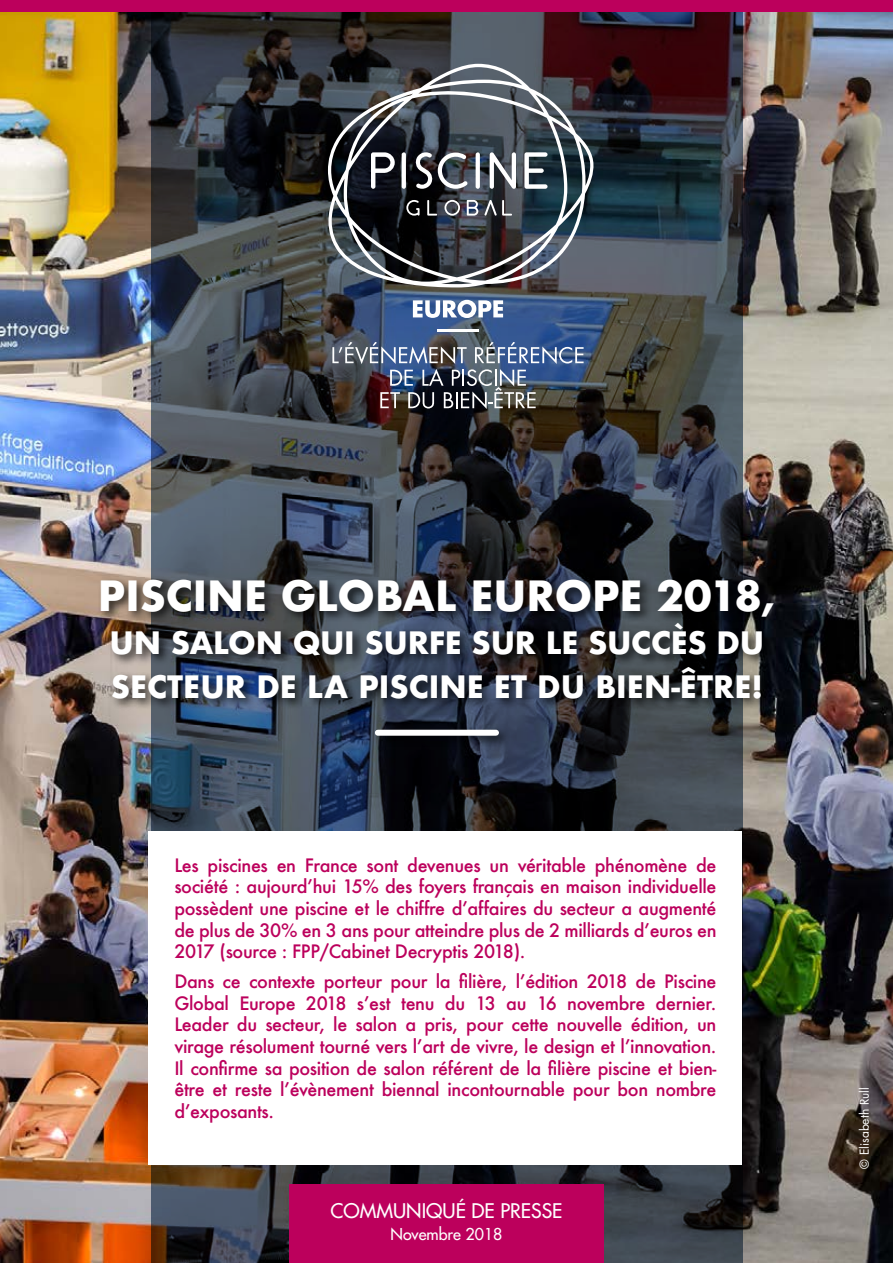
<style>
.page{position:relative;width:893px;height:1263px;background:#fff}
.page>*{position:absolute;margin:0;border:0;box-sizing:border-box;transform-origin:0 0}
.t1{font:700 40.5px "Futura";color:#fff}
.t2{font:700 30px/43.5px "Futura";color:#fff}
.t3{font:500 19.65px "Futura Std";color:#fff}
.t4{font:500 18px/21.6px "Futura";letter-spacing:-.02em;color:#bc005c;text-align:justify}
.t5{font:500 15.9px "Futura Std";color:#fff}
.t6{font:12px "Futura Std";color:#fff}
</style>
<div class="page">
<img style="left:0;top:11px;width:893px;height:1252px">
<img style="left:151px;top:11px;width:591px;height:1252px">
<div style="left:289px;top:1184px;width:315px;height:79px;background:#bc005c"></div>
<div style="left:97px;top:576px;width:688px;height:172px;background:#000;opacity:.75"></div>
<div style="left:378px;top:730px;width:118px;height:6px;background:#fff"></div>
<div style="left:0;top:0;width:893px;height:11px;background:#bc005c"></div>
<div style="left:149px;top:831px;width:593px;height:334px;background:#fff"></div>
<img style="left:332px;top:342px;width:252px;height:67px">
<hr style="left:437px;top:329px;width:41px;height:2px;background:#fff">
<svg style="left:413px;top:300px;width:90px;height:18px"></svg>
<svg style="left:328px;top:64px;width:266px;height:223px"></svg>
<svg style="left:371px;top:152px;width:24px;height:37px"></svg>
<svg style="left:402px;top:152px;width:4px;height:37px"></svg>
<svg style="left:414px;top:152px;width:53px;height:37px"></svg>
<svg style="left:476px;top:152px;width:4px;height:37px"></svg>
<svg style="left:490px;top:152px;width:26px;height:37px"></svg>
<svg style="left:524px;top:152px;width:24px;height:37px"></svg>
<svg style="left:406px;top:200px;width:14px;height:16px"></svg>
<svg style="left:427px;top:200px;width:10px;height:16px"></svg>
<svg style="left:444px;top:200px;width:16px;height:16px"></svg>
<svg style="left:467px;top:200px;width:11px;height:16px"></svg>
<svg style="left:484px;top:200px;width:28px;height:16px"></svg>
<h1 class="t1" style="left:98px;top:566px;width:679px">PISCINE GLOBAL EUROPE 2018,</h1>
<h2 class="t2" style="left:110px;top:621px;width:656px">UN SALON QUI SURFE SUR LE SUCCÈS DU<br>SECTEUR DE LA PISCINE ET DU BIEN-ÊTRE!</h2>
<p class="t4" style="left:174px;top:854px;width:544px">Les piscines en France sont devenues un véritable phénomène de société : aujourd’hui 15% des foyers français en maison individuelle possèdent une piscine et le chiffre d’affaires du secteur a augmenté de plus de 30% en 3 ans pour atteindre plus de 2 milliards d’euros en 2017 (source : FPP/Cabinet Decryptis 2018).</p>
<p class="t4" style="left:174px;top:970px;width:544px">Dans ce contexte porteur pour la filière, l’édition 2018 de Piscine Global Europe 2018 s’est tenu du 13 au 16 novembre dernier.<br>Leader du secteur, le salon a pris, pour cette nouvelle édition, un virage résolument tourné vers l’art de vivre, le design et l’innovation.<br>Il confirme sa position de salon référent de la filière piscine et bien&shy;être et reste l’évènement biennal incontournable pour bon nombre d’exposants.</p>
<p class="t3" style="left:331px;top:1198px;width:233px">COMMUNIQUÉ DE PRESSE</p>
<p class="t5" style="left:390px;top:1224px;width:113px">Novembre 2018</p>
<p class="t6" style="left:857px;top:1169px;width:83px;rotate:-90deg">© Elisabeth Rull</p>
</div>
